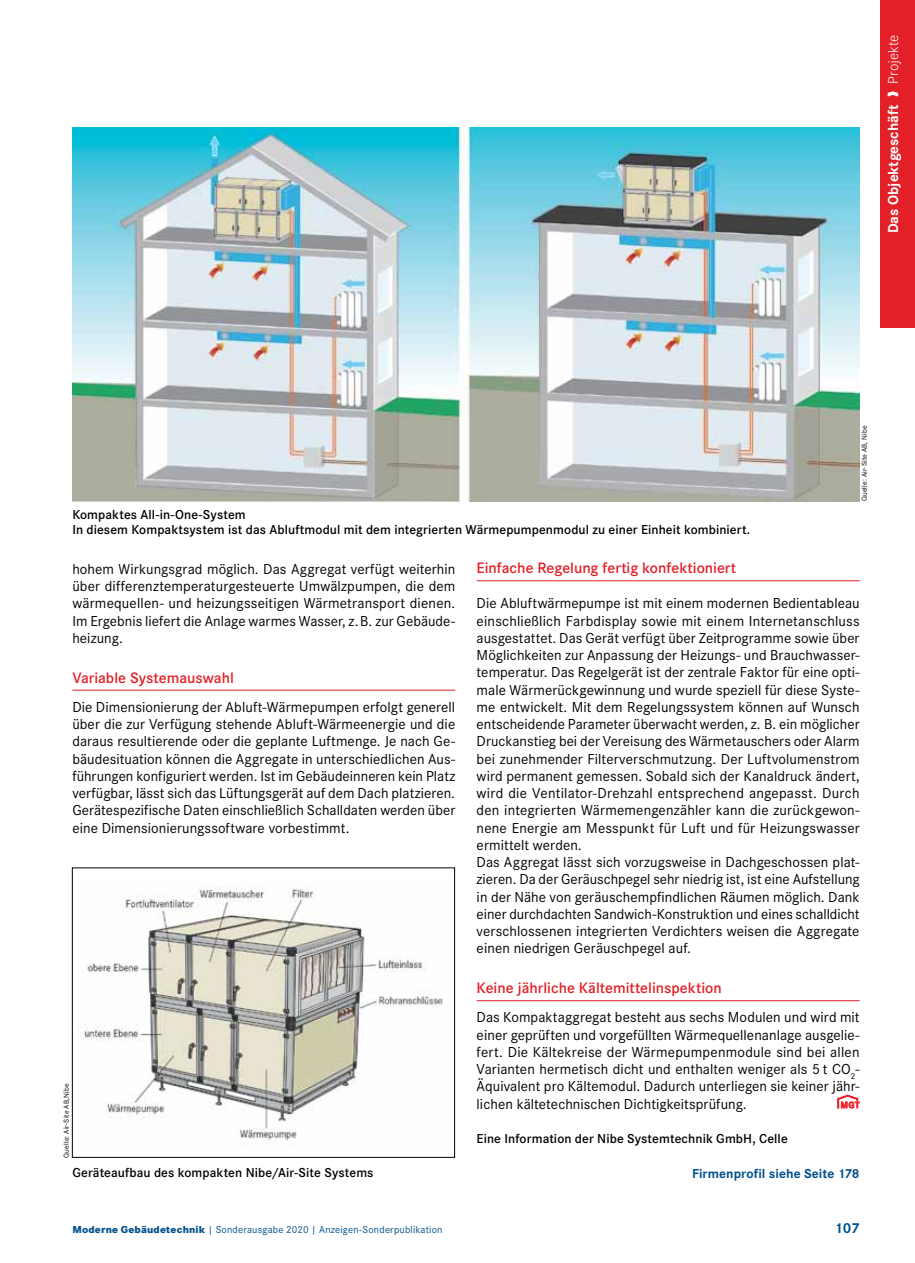
<style>
.page{position:relative;width:915px;height:1263px;background:#fff}
.page>*{position:absolute;margin:0;border:0;box-sizing:border-box;transform-origin:0 0}
.t1{font:600 15.75px "Corporate S";color:#e31f27}
.t2{font:15px/17.2px "Corporate S";letter-spacing:.005em;color:#000;text-align:justify}
.t3{font:700 15px "Corporate S";color:#fff}
.t4{font:700 15px "Corporate S";color:#00508c}
.t5{font:600 13.5px/15px "Corporate S";letter-spacing:.005em;color:#000}
.t6{font:700 13.5px "Corporate S";letter-spacing:.005em;color:#00508c}
.t7{font:10.5px "Corporate S";letter-spacing:.015em;color:#00508c}
.t8{font:7.5px "Corporate S";letter-spacing:.02em;color:#000}
.s1{font-weight:300}
.s2{font-weight:800}
</style>
<div class="page">
<div style="left:880px;top:0;width:34px;height:327px;background:#e31f27"></div>
<hr style="left:72px;top:690px;width:383px;height:1px;background:#e31f27">
<hr style="left:476px;top:580px;width:383px;height:1px;background:#e31f27">
<hr style="left:476px;top:1000px;width:383px;height:1px;background:#e31f27">
<svg style="left:837px;top:1094px;width:22px;height:14px"></svg>
<img style="left:72px;top:128px;width:787px;height:373px">
<img style="left:84px;top:886px;width:359px;height:258px">
<div style="left:72px;top:867px;width:383px;height:291px;border:1px solid #000"></div>
<p class="t3" style="left:882px;top:233px;width:200px;rotate:-90deg">Das Objektgeschäft ❱ <span class="s1">Projekte</span></p>
<p class="t5" style="left:72px;top:507px;width:679px">Kompaktes All-in-One-System<br>In diesem Kompaktsystem ist das Abluftmodul mit dem integrierten Wärmepumpenmodul zu einer Einheit kombiniert.</p>
<p class="t8" style="left:859px;top:501px;width:77px;rotate:-90deg">Quelle: Air-Site AB, Nibe</p>
<p class="t2" style="left:72px;top:560px;width:384px">hohem Wirkungsgrad möglich. Das Aggregat verfügt weiterhin über differenztemperaturgesteuerte Umwälzpumpen, die dem wärmequellen- und heizungsseitigen Wärmetransport dienen.<br>Im Ergebnis liefert die Anlage warmes Wasser, z. B. zur Gebäude&shy;heizung.</p>
<p class="t1" style="left:72px;top:667px;width:163px">Variable Systemauswahl</p>
<p class="t2" style="left:72px;top:698px;width:384px">Die Dimensionierung der Abluft-Wärmepumpen erfolgt generell über die zur Verfügung stehende Abluft-Wärmeenergie und die daraus resultierende oder die geplante Luftmenge. Je nach Ge&shy;bäudesituation können die Aggregate in unterschiedlichen Aus&shy;führungen konfiguriert werden. Ist im Gebäudeinneren kein Platz verfügbar, lässt sich das Lüftungsgerät auf dem Dach platzieren.<br>Gerätespezifische Daten einschließlich Schalldaten werden über eine Dimensionierungssoftware vorbestimmt.</p>
<p class="t8" style="left:61px;top:1158px;width:76px;rotate:-90deg">Quelle: Air-Site AB,Nibe</p>
<p class="t1" style="left:476px;top:557px;width:261px">Einfache Regelung fertig konfektioniert</p>
<p class="t2" style="left:476px;top:594px;width:384px;text-align:left">Die Abluftwärmepumpe ist mit einem modernen Bedientableau einschließlich Farbdisplay sowie mit einem Internetanschluss ausgestattet. Das Gerät verfügt über Zeitprogramme sowie über Möglichkeiten zur Anpassung der Heizungs- und Brauchwasser&shy;temperatur. Das Regelgerät ist der zentrale Faktor für eine opti&shy;male Wärmerückgewinnung und wurde speziell für diese Syste&shy;me entwickelt. Mit dem Regelungssystem können auf Wunsch entscheidende Parameter überwacht werden, z. B. ein möglicher Druckanstieg bei der Vereisung des Wärmetauschers oder Alarm bei zunehmender Filterverschmutzung. Der Luftvolumenstrom wird permanent gemessen. Sobald sich der Kanaldruck ändert, wird die Ventilator-Drehzahl entsprechend angepasst. Durch den integrierten Wärmemengenzähler kann die zurückgewon&shy;nene Energie am Messpunkt für Luft und für Heizungswasser ermittelt werden.<br>Das Aggregat lässt sich vorzugsweise in Dachgeschossen plat&shy;zieren. Da der Geräuschpegel sehr niedrig ist, ist eine Aufstellung in der Nähe von geräuschempfindlichen Räumen möglich. Dank einer durchdachten Sandwich-Konstruktion und eines schalldicht verschlossenen integrierten Verdichters weisen die Aggregate einen niedrigen Geräuschpegel auf.</p>
<p class="t1" style="left:476px;top:977px;width:246px">Keine jährliche Kältemittelinspektion</p>
<p class="t2" style="left:476px;top:1008px;width:384px">Das Kompaktaggregat besteht aus sechs Modulen und wird mit einer geprüften und vorgefüllten Wärmequellenanlage ausgelie&shy;fert. Die Kältekreise der Wärmepumpenmodule sind bei allen Varianten hermetisch dicht und enthalten weniger als 5 t CO<sub>2</sub>- Äquivalent pro Kältemodul. Dadurch unterliegen sie keiner jähr&shy;lichen kältetechnischen Dichtigkeitsprüfung.</p>
<p class="t5" style="left:476px;top:1131px;width:312px">Eine Information der Nibe Systemtechnik GmbH, Celle</p>
<p class="t5" style="left:72px;top:1164px;width:302px">Geräteaufbau des kompakten Nibe/Air-Site Systems</p>
<p class="t6" style="left:691px;top:1164px;width:169px">Firmenprofil siehe Seite 178</p>
<p class="t7" style="left:72px;top:1223px;width:371px"><span class="s2">Moderne Gebäudetechnik</span> | Sonderausgabe 2020 | Anzeigen-Sonderpublikation</p>
<p class="t4" style="left:834px;top:1218px;width:27px">107</p>
</div>
